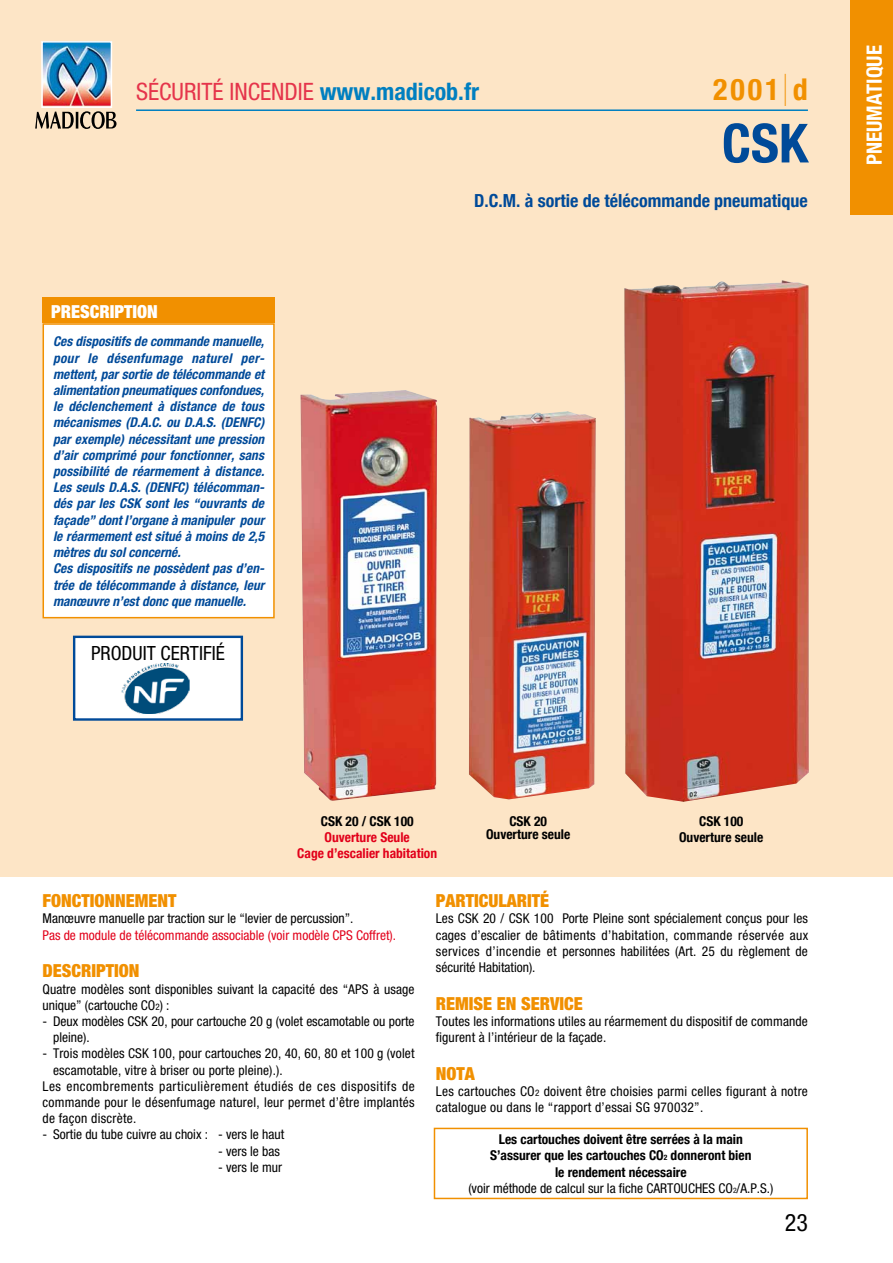
<style>
.page{position:relative;width:893px;height:1263px;background:#fff}
.page>*{position:absolute;margin:0;border:0;box-sizing:border-box;transform-origin:0 0}
.t1{font:700 condensed 54px "Helvetica Neue";color:#004a99}
.t2{font:700 condensed 30px "Helvetica Neue";color:#f19000}
.t3{font:condensed 24px "Helvetica Neue";color:#e5344b}
.t4{font:condensed 24px "Helvetica Neue";color:#000}
.t5{font:700 condensed 21px "Helvetica Neue";color:#fff}
.t6{font:condensed 19.65px "Helvetica Neue";color:#000}
.t7{font:900 condensed 18px "Helvetica Neue";color:#f19000}
.t8{font:700 condensed 18px "Helvetica Neue";color:#004a99}
.t9{font:900 condensed 18px "Helvetica Neue";color:#fff}
.t10{font:condensed 13.5px/16.2px "Helvetica Neue";letter-spacing:.01em;color:#000}
.t11{font:italic 700 condensed 13.5px/16.2px "Helvetica Neue";color:#004a99}
.t12{font:700 condensed 13.5px/16.2px "Helvetica Neue";color:#000;text-align:center}
.t13{font:condensed 13.5px "Helvetica Neue";color:#e2001a}
.t14{font:condensed 13.5px "Helvetica Neue";letter-spacing:.04em;color:#000}
.t15{font:700 condensed 13.5px/16.2px "Helvetica Neue";color:#e2001a;text-align:center}
.s1{font-weight:700;color:#007fc0}
.s2{font-weight:200;font-stretch:normal;font-size:45px}
.s3{font-size:9px}
.s4{font-size:7.5px}
.s5{font-weight:400}
.s6{font-weight:400;font-size:7.5px}
</style>
<div class="page">
<div style="left:0;top:0;width:893px;height:876px;background:#fde5c6"></div>
<div style="left:43px;top:298px;width:232px;height:25px;background:#f19000"></div>
<div style="left:43px;top:324px;width:231px;height:294px;background:#fff"></div>
<div style="left:43px;top:323px;width:232px;height:295px;border:2px solid #f19000"></div>
<img style="left:624px;top:280px;width:185px;height:522px">
<img style="left:469px;top:411px;width:127px;height:388px">
<img style="left:300px;top:390px;width:138px;height:411px">
<div style="left:434px;top:1128px;width:374px;height:71px;border:2px solid #f19000"></div>
<div style="left:73px;top:636px;width:170px;height:85px;background:#fff;border:2px solid #004a99"></div>
<div style="left:850px;top:0;width:43px;height:215px;background:#f19000"></div>
<svg style="left:35px;top:111px;width:82px;height:18px"></svg>
<img style="left:44px;top:44px;width:65px;height:61px">
<div style="left:41px;top:41px;width:71px;height:67px;border:2px solid #fff"></div>
<hr style="left:136px;top:109px;width:672px;height:2px;background:#007fc0">
<img style="left:122px;top:663px;width:68px;height:51px">
<div style="left:107px;top:653px;width:90px;height:71px;border:1px solid #00529e;border-radius:50%"></div>
<h3 class="t3" style="left:136px;top:78px;width:345px">SÉCURITÉ INCENDIE <span class="s1">www.madicob.fr</span></h3>
<h2 class="t2" style="left:713px;top:71px;width:96px">2001<span class="s2">l</span>d</h2>
<h3 class="t9" style="left:51px;top:300px;width:108px">PRESCRIPTION</h3>
<p class="t11" style="left:53px;top:333px;width:214px">Ces dispositifs de commande manuelle, pour le désenfumage naturel per&shy;mettent, par sortie de télécommande et alimentation pneumatiques confondues, le déclenchement à distance de tous mécanismes (D.A.C. ou D.A.S. (DENFC) par exemple) nécessitant une pression d’air comprimé pour fonctionner, sans possibilité de réarmement à distance.<br>Les seuls D.A.S. (DENFC) télécomman&shy;dés par les CSK sont les “ouvrants de façade” dont l’organe à manipuler pour le réarmement est situé à moins de 2,5 mètres du sol concerné.<br>Ces dispositifs ne possèdent pas d’en&shy;trée de télécommande à distance, leur manœuvre n’est donc que manuelle.</p>
<h3 class="t6" style="left:91px;top:642px;width:135px">PRODUIT CERTIFIÉ</h3>
<h1 class="t1" style="left:722px;top:111px;width:88px">CSK</h1>
<h3 class="t8" style="left:474px;top:190px;width:335px">D.C.M. à sortie de télécommande pneumatique</h3>
<h3 class="t5" style="left:862px;top:165px;width:122px;rotate:-90deg">PNEUMATIQUE</h3>
<p class="t12" style="left:321px;top:812px;width:94px">CSK 20 / CSK 100</p>
<p class="t15" style="left:297px;top:829px;width:141px">Ouverture Seule<br>Cage d’escalier habitation</p>
<p class="t12" style="left:486px;top:814px;width:86px;line-height:13.5px">CSK 20<br>Ouverture seule</p>
<p class="t12" style="left:679px;top:812px;width:86px">CSK 100<br>Ouverture seule</p>
<h3 class="t7" style="left:43px;top:890px;width:135px">FONCTIONNEMENT</h3>
<p class="t10" style="left:43px;top:910px;width:313px">Manœuvre manuelle par traction sur le “levier de percussion”.</p>
<p class="t13" style="left:43px;top:927px;width:355px">Pas de module de télécommande associable (voir modèle CPS Coffret).</p>
<h3 class="t7" style="left:43px;top:960px;width:99px">DESCRIPTION</h3>
<p class="t10" style="left:43px;top:980px;width:374px">Quatre modèles sont disponibles suivant la capacité des “APS à usage unique” (cartouche CO<span class="s3">2</span>) :</p>
<p class="t10" style="left:53px;top:1013px;width:363px;text-indent:-11px">- Deux modèles CSK 20, pour cartouche 20 g (volet escamotable ou porte pleine).</p>
<p class="t10" style="left:43px;top:1045px;width:374px">- Trois modèles CSK 100, pour cartouches 20, 40, 60, 80 et 100 g (volet</p>
<p class="t10" style="left:53px;top:1061px;width:231px">escamotable, vitre à briser ou porte pleine).).</p>
<p class="t14" style="left:43px;top:1078px;width:374px">Les encombrements particulièrement étudiés de ces dispositifs de</p>
<p class="t10" style="left:43px;top:1094px;width:374px">commande pour le désenfumage naturel, leur permet d’être implantés</p>
<p class="t10" style="left:43px;top:1110px;width:95px">de façon discrète.</p>
<p class="t10" style="left:43px;top:1126px;width:243px">- Sortie du tube cuivre au choix : - vers le haut</p>
<p class="t10" style="left:218px;top:1142px;width:63px">- vers le bas</p>
<p class="t10" style="left:218px;top:1159px;width:66px">- vers le mur</p>
<h3 class="t7" style="left:436px;top:890px;width:115px">PARTICULARITÉ</h3>
<p class="t10" style="left:436px;top:910px;width:374px;text-align:justify">Les CSK 20 / CSK 100 Porte Pleine sont spécialement conçus pour les cages d’escalier de bâtiments d’habitation, commande réservée aux services d’incendie et personnes habilitées (Art. 25 du règlement de sécurité Habitation).</p>
<h3 class="t7" style="left:436px;top:992px;width:149px">REMISE EN SERVICE</h3>
<p class="t10" style="left:436px;top:1013px;width:374px">Toutes les informations utiles au réarmement du dispositif de commande figurent à l’intérieur de la façade.</p>
<h3 class="t7" style="left:436px;top:1062px;width:40px">NOTA</h3>
<p class="t10" style="left:436px;top:1083px;width:374px">Les cartouches CO<span class="s3">2</span> doivent être choisies parmi celles figurant à notre catalogue ou dans le “rapport d’essai SG 970032”.</p>
<p class="t12" style="left:468px;top:1131px;width:306px">Les cartouches doivent être serrées à la main<br>S’assurer que les cartouches CO<span class="s4">2</span> donneront bien<br>le rendement nécessaire<br><span class="s5">(voir méthode de calcul sur la fiche CARTOUCHES CO</span><span class="s6">2</span><span class="s5">/A.P.S.)</span></p>
<h3 class="t4" style="left:785px;top:1208px;width:25px">23</h3>
</div>
